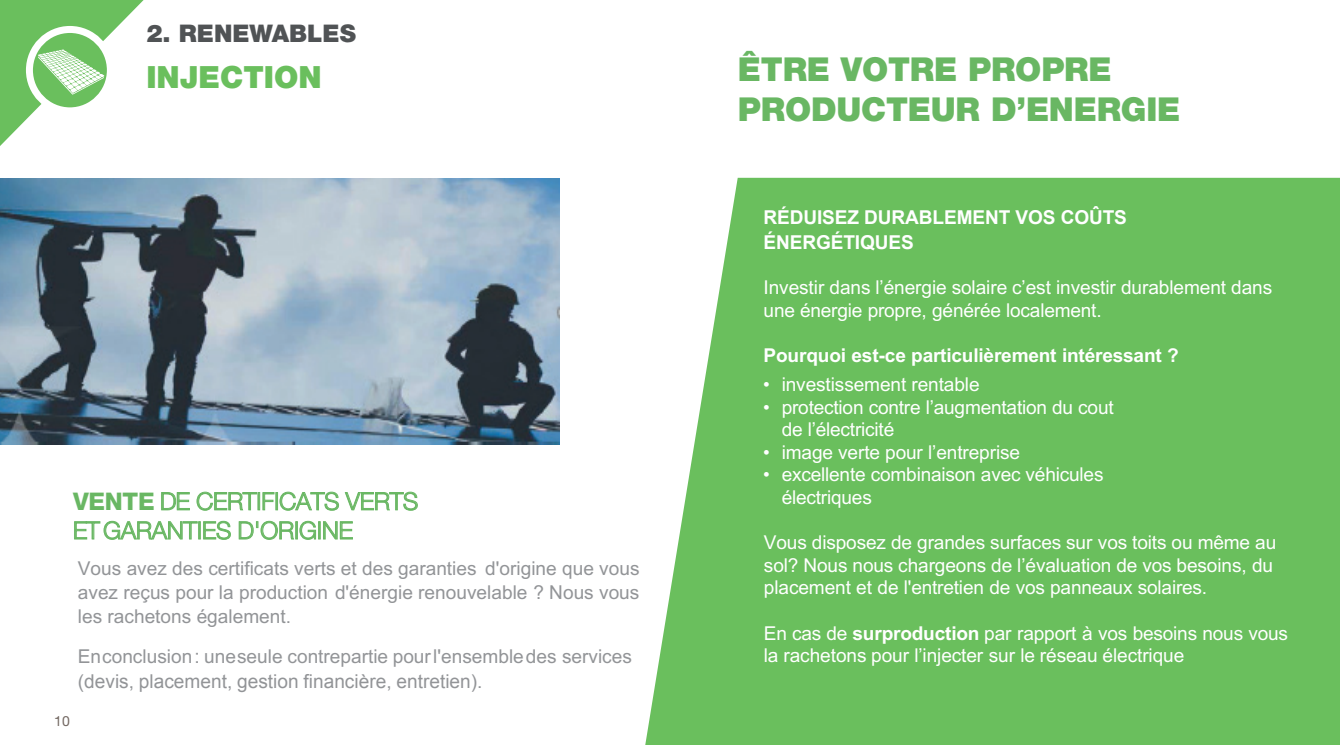
<style>
.page{position:relative;width:1340px;height:745px;background:#fff}
.page>*{position:absolute;margin:0;border:0;box-sizing:border-box;transform-origin:0 0}
.t1{font:900 32.9px/39.6px "Helvetica Neue LT Std";letter-spacing:-.005em;color:#69b763}
.t2{font:900 30.62px "Helvetica Neue LT Std";color:#6abf5d}
.t3{font:300 24.32px/29.1px "Helvetica Neue LT Std";letter-spacing:-.01em;color:#69b763}
.t4{font:900 24.32px "Helvetica Neue LT Std";color:#505355}
.t5{font:19.07px/22.4px "Arial";letter-spacing:-.01em;color:#fff}
.t6{font:19.07px/24.5px "Arial";color:#929497;text-align:justify}
.t7{font:700 19.07px "Arial";letter-spacing:-.01em;color:#fff}
.t8{font:700 19.07px/25px "Arial";letter-spacing:-.005em;color:#fff}
.t9{font:14px "Helvetica Neue LT Pro";color:#736862}
.s1{font-weight:800}
.s2{font-style:inherit}
.s3{font-weight:700}
</style>
<div class="page">
<div style="left:645px;top:178px;width:694px;height:566px;background:#6abf5d"></div>
<img style="left:0;top:178px;width:560px;height:266px">
<svg style="left:0;top:0;width:144px;height:146px"></svg>
<div style="left:26px;top:26px;width:88px;height:88px;border:7px solid #fff;border-radius:50%"></div>
<p class="t4" style="left:146px;top:19px;width:211px">2. RENEWABLES</p>
<h2 class="t2" style="left:146px;top:59px;width:177px">INJECTION</h2>
<p class="t3" style="left:73px;top:486px;width:347px"><span class="s1">VENTE</span> DE CERTIFICATS VERTS<br>ET GARANTIES D'ORIGINE</p>
<p class="t6" style="left:78px;top:555px;width:563px">Vous avez des certificats verts et des garanties d'origine que vous avez reçus pour la production d'énergie renouvelable ? <span class="s2">N</span>ous vous les rachetons également<span class="s2">.</span></p>
<p class="t6" style="left:78px;top:642px;width:551px;line-height:25.4px">En conclusion <span class="s2">:</span> une seule contrepartie pour <span class="s2">l'</span>ensemble des services <span class="s2">(devis, placement, gestion financière, entretien).</span></p>
<p class="t3" style="left:77px;top:486px;width:347px"><span class="s1">VENTE</span> DE CERTIFICATS VERTS<br>ET GARANTIES D'ORIGINE</p>
<p class="t6" style="left:82px;top:555px;width:563px">Vous avez des certificats verts et des garanties d'origine que vous avez reçus pour la production d'énergie renouvelable ? <span class="s2">N</span>ous vous les rachetons également<span class="s2">.</span></p>
<p class="t6" style="left:82px;top:642px;width:551px;line-height:25.4px">En conclusion <span class="s2">:</span> une seule contrepartie pour <span class="s2">l'</span>ensemble des services <span class="s2">(devis, placement, gestion financière, entretien).</span></p>
<p class="t9" style="left:54px;top:712px;width:17px">10</p>
<h1 class="t1" style="left:738px;top:49px;width:444px">ÊTRE VOTRE PROPRE<br>PRODUCTEUR D’ENERGIE</h1>
<h1 class="t1" style="left:742px;top:49px;width:444px">ÊTRE VOTRE PROPRE<br>PRODUCTEUR D’ENERGIE</h1>
<p class="t8" style="left:763px;top:205px;width:365px">RÉDUISEZ DURABLEMENT VOS COÛTS<br>ÉNERGÉTIQUES</p>
<p class="t5" style="left:763px;top:276px;width:510px">Investir dans l’énergie solaire c’est investir durablement dans une énergie propre, générée localement.</p>
<p class="t7" style="left:763px;top:342px;width:417px">Pourquoi est-ce particulièrement intéressant ?</p>
<p class="t5" style="left:763px;top:373px;width:218px">• investissement rentable</p>
<p class="t5" style="left:781px;top:395px;width:333px;text-indent:-18px">• protection contre l’augmentation du cout de l’électricité</p>
<p class="t5" style="left:763px;top:440px;width:258px">• image verte pour l’entreprise</p>
<p class="t5" style="left:781px;top:463px;width:323px;line-height:22.9px;text-indent:-18px">• excel ente combinaison avec véhicules électriques</p>
<p class="t5" style="left:764px;top:531px;width:514px">Vous disposez de grandes surfaces sur vos toits ou même au sol? Nous nous chargeons de l’évaluation de vos besoins, du placement et de l'entretien de vos panneaux solaires.</p>
<p class="t5" style="left:764px;top:621px;width:526px">En cas de <span class="s3">surproduction</span> par rapport à vos besoins nous vous la rachetons pour l’injecter sur le réseau électrique</p>
<p class="t8" style="left:767px;top:205px;width:365px">RÉDUISEZ DURABLEMENT VOS COÛTS<br>ÉNERGÉTIQUES</p>
<p class="t5" style="left:767px;top:276px;width:510px">Investir dans l’énergie solaire c’est investir durablement dans une énergie propre, générée localement.</p>
<p class="t7" style="left:767px;top:342px;width:417px">Pourquoi est-ce particulièrement intéressant ?</p>
<p class="t5" style="left:767px;top:373px;width:218px">• investissement rentable</p>
<p class="t5" style="left:786px;top:395px;width:333px;text-indent:-18px">• protection contre l’augmentation du cout de l’électricité</p>
<p class="t5" style="left:767px;top:440px;width:258px">• image verte pour l’entreprise</p>
<p class="t5" style="left:786px;top:463px;width:323px;line-height:22.9px;text-indent:-18px">• excellente combinaison avec véhicules électriques</p>
<p class="t5" style="left:768px;top:531px;width:514px">Vous disposez de grandes surfaces sur vos toits ou même au sol? Nous nous chargeons de l’évaluation de vos besoins, du placement et de l'entretien de vos panneaux solaires.</p>
<p class="t5" style="left:768px;top:621px;width:526px">En cas de <span class="s3">surproduction</span> par rapport à vos besoins nous vous la rachetons pour l’injecter sur le réseau électrique</p>
</div>
